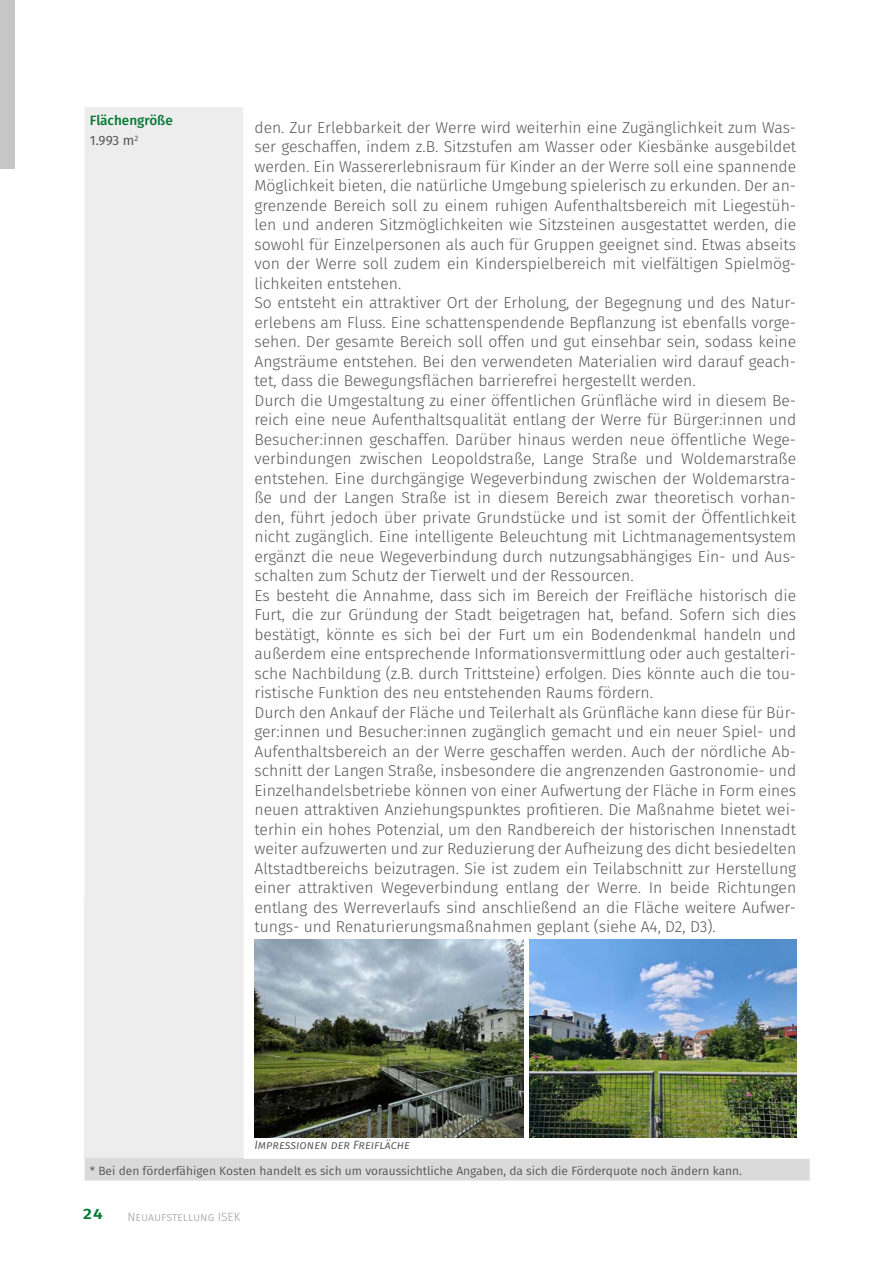
<style>
.page{position:relative;width:893px;height:1263px;background:#fff}
.page>*{position:absolute;margin:0;border:0;box-sizing:border-box;transform-origin:0 0}
.t1{font:300 15.75px/19.5px "Fira Sans";color:#575756}
.t2{font:600 15px "Fira Sans";color:#037935;scale:1.15 1}
.t3{font:500 13.5px/20.4px "Fira Sans";color:#037935}
.t4{font:12px "Fira Sans";color:#575756}
.t5{font:italic 12px "Fira Sans";color:#575756}
.t6{font:300 12px "Fira Sans";color:#9d9d9c}
.s1{font-weight:400;color:#575756}
</style>
<div class="page">
<div style="left:0;top:0;width:15px;height:169px;background:#c6c6c6"></div>
<div style="left:84px;top:107px;width:160px;height:1051px;background:#eeeded"></div>
<div style="left:84px;top:1158px;width:726px;height:23px;background:#dadada"></div>
<hr style="left:243px;top:896px;width:568px;height:2px;background:#fff">
<hr style="left:83px;top:1158px;width:2px;height:22px;background:#fff">
<hr style="left:244px;top:1157px;width:567px;height:2px;background:#fff">
<hr style="left:83px;top:1180px;width:161px;height:2px;background:#fff">
<hr style="left:244px;top:1180px;width:567px;height:2px;background:#fff">
<hr style="left:83px;top:107px;width:2px;height:790px;background:#fff">
<hr style="left:243px;top:107px;width:2px;height:789px;background:#fff">
<img style="left:254px;top:940px;width:270px;height:197px">
<img style="left:529px;top:940px;width:267px;height:197px">
<p class="t3" style="left:90px;top:109px;width:84px">Flächengröße<br><span class="s1">1.993 m</span><sup>2</sup></p>
<p class="t1" style="left:254px;top:118px;width:543px">den. Zur Erlebbarkeit der Werre wird weiterhin eine Zugänglichkeit zum Was&shy;ser geschaffen, indem z.B. Sitzstufen am Wasser oder Kiesbänke ausgebildet werden. Ein Wassererlebnisraum für Kinder an der Werre soll eine spannende Möglichkeit bieten, die natürliche Umgebung spielerisch zu erkunden. Der an&shy;grenzende Bereich soll zu einem ruhigen Aufenthaltsbereich mit Liegestüh&shy;len und anderen Sitzmöglichkeiten wie Sitzsteinen ausgestattet werden, die sowohl für Einzelpersonen als auch für Gruppen geeignet sind. Etwas abseits von der Werre soll zudem ein Kinderspielbereich mit vielfältigen Spielmög&shy;lichkeiten entstehen.<br>So entsteht ein attraktiver Ort der Erholung, der Begegnung und des Natur&shy;erlebens am Fluss. Eine schattenspendende Bepflanzung ist ebenfalls vorge&shy;sehen. Der gesamte Bereich soll offen und gut einsehbar sein, sodass keine Angsträume entstehen. Bei den verwendeten Materialien wird darauf geach&shy;tet, dass die Bewegungsflächen barrierefrei hergestellt werden.<br>Durch die Umgestaltung zu einer öffentlichen Grünfläche wird in diesem Be&shy;reich eine neue Aufenthaltsqualität entlang der Werre für Bürger:innen und Besucher:innen geschaffen. Darüber hinaus werden neue öffentliche Wege&shy;verbindungen zwischen Leopoldstraße, Lange Straße und Woldemarstraße entstehen. Eine durchgängige Wegeverbindung zwischen der Woldemarstra&shy;ße und der Langen Straße ist in diesem Bereich zwar theoretisch vorhan&shy;den, führt jedoch über private Grundstücke und ist somit der Öffentlichkeit nicht zugänglich. Eine intelligente Beleuchtung mit Lichtmanagementsystem ergänzt die neue Wegeverbindung durch nutzungsabhängiges Ein- und Aus&shy;schalten zum Schutz der Tierwelt und der Ressourcen.<br>Es besteht die Annahme, dass sich im Bereich der Freifläche historisch die Furt, die zur Gründung der Stadt beigetragen hat, befand. Sofern sich dies bestätigt, könnte es sich bei der Furt um ein Bodendenkmal handeln und außerdem eine entsprechende Informationsvermittlung oder auch gestalteri&shy;sche Nachbildung (z.B. durch Trittsteine) erfolgen. Dies könnte auch die tou&shy;ristische Funktion des neu entstehenden Raums fördern.<br>Durch den Ankauf der Fläche und Teilerhalt als Grünfläche kann diese für Bür&shy;ger:innen und Besucher:innen zugänglich gemacht und ein neuer Spiel- und Aufenthaltsbereich an der Werre geschaffen werden. Auch der nördliche Ab&shy;schnitt der Langen Straße, insbesondere die angrenzenden Gastronomie- und Einzelhandelsbetriebe können von einer Aufwertung der Fläche in Form eines neuen attraktiven Anziehungspunktes profitieren. Die Maßnahme bietet wei&shy;terhin ein hohes Potenzial, um den Randbereich der historischen Innenstadt weiter aufzuwerten und zur Reduzierung der Aufheizung des dicht besiedelten Altstadtbereichs beizutragen. Sie ist zudem ein Teilabschnitt zur Herstellung einer attraktiven Wegeverbindung entlang der Werre. In beide Richtungen entlang des Werreverlaufs sind anschließend an die Fläche weitere Aufwer&shy;tungs- und Renaturierungsmaßnahmen geplant (siehe A4, D2, D3).</p>
<p class="t5" style="left:254px;top:1136px;width:157px">Impressionen der Freifläche</p>
<p class="t4" style="left:90px;top:1162px;width:654px">* Bei den förderfähigen Kosten handelt es sich um voraussichtliche Angaben, da sich die Förderquote noch ändern kann.</p>
<p class="t2" style="left:83px;top:1201px;width:19px">24</p>
<p class="t6" style="left:128px;top:1208px;width:114px">Neuaufstellung ISEK</p>
</div>
